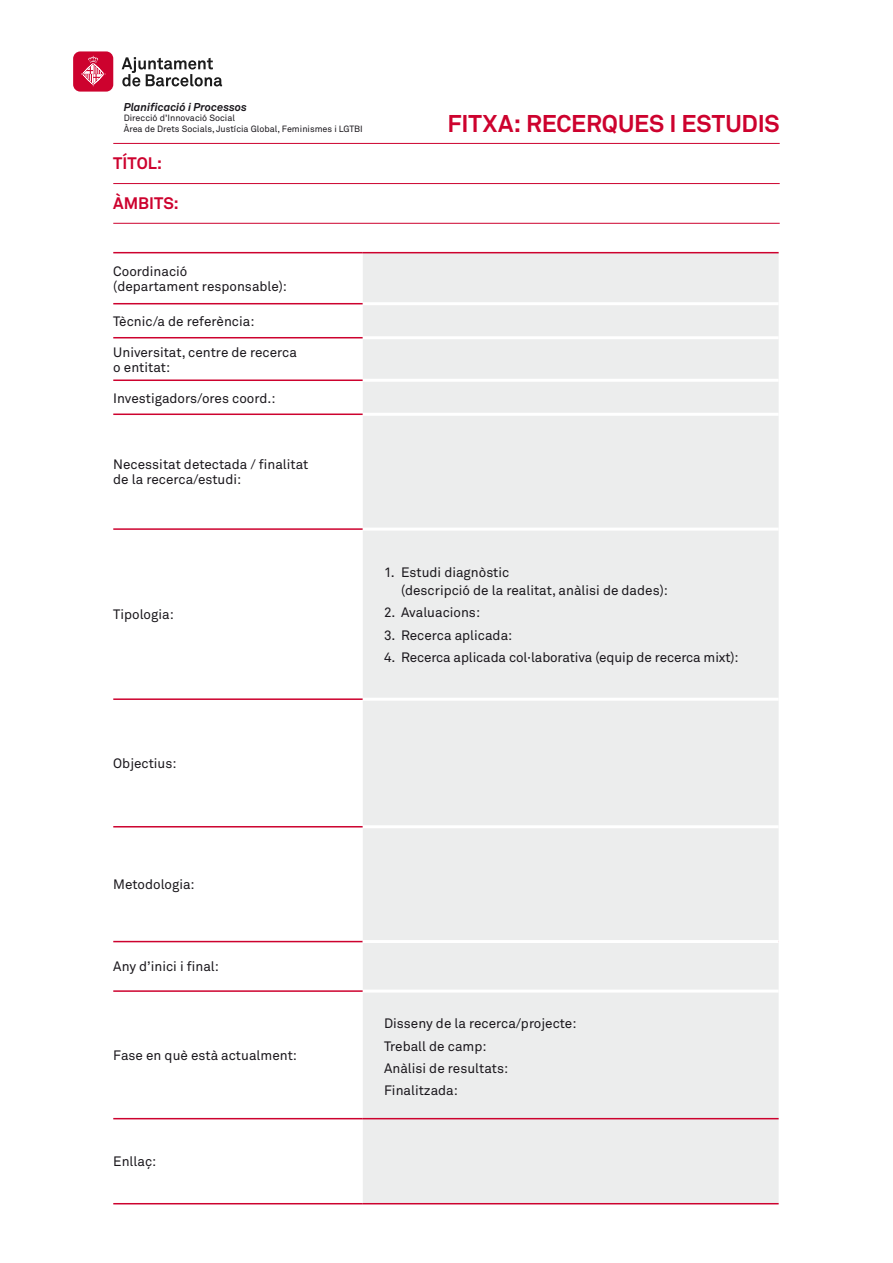
<style>
.page{position:relative;width:893px;height:1263px;background:#fff}
.page>*{position:absolute;margin:0;border:0;box-sizing:border-box;transform-origin:0 0}
.t1{font:700 24px "Akkurat Pro";letter-spacing:-.005em;color:#cd022e}
.t2{font:700 16.5px "Akkurat Pro";color:#cd022e}
.TD2{font:13.5px/15px "Akkurat Pro";color:#1a171c}
.t3{font:italic 700 11.25px "Akkurat Pro";color:#1a171c}
.t4{font:9px "Akkurat Pro";color:#1a171c}
</style>
<div class="page">
<svg style="left:122px;top:57px;width:100px;height:29px"></svg>
<div style="left:73px;top:51px;width:40px;height:41px;background:#cd022e;border-radius:7px"></div>
<svg style="left:81px;top:56px;width:24px;height:30px"></svg>
<div style="left:363px;top:253px;width:416px;height:687px;background:#eceded"></div>
<hr style="left:113px;top:252px;width:250px;height:1px;background:#cd022e">
<hr style="left:113px;top:303px;width:250px;height:1px;background:#cd022e">
<hr style="left:363px;top:252px;width:416px;height:1px;background:#cd022e">
<hr style="left:113px;top:337px;width:250px;height:1px;background:#cd022e">
<hr style="left:113px;top:379px;width:250px;height:2px;background:#cd022e">
<hr style="left:113px;top:413px;width:250px;height:2px;background:#cd022e">
<hr style="left:113px;top:528px;width:250px;height:2px;background:#cd022e">
<hr style="left:113px;top:698px;width:250px;height:2px;background:#cd022e">
<hr style="left:113px;top:826px;width:250px;height:1px;background:#cd022e">
<hr style="left:363px;top:302px;width:416px;height:3px;background:#fff">
<hr style="left:363px;top:336px;width:416px;height:3px;background:#fff">
<hr style="left:363px;top:379px;width:416px;height:3px;background:#fff">
<hr style="left:363px;top:413px;width:416px;height:3px;background:#fff">
<hr style="left:363px;top:528px;width:416px;height:3px;background:#fff">
<hr style="left:363px;top:698px;width:416px;height:3px;background:#fff">
<hr style="left:363px;top:825px;width:416px;height:3px;background:#fff">
<hr style="left:113px;top:941px;width:250px;height:1px;background:#cd022e">
<hr style="left:113px;top:143px;width:667px;height:1px;background:#cd022e">
<hr style="left:113px;top:183px;width:667px;height:1px;background:#cd022e">
<hr style="left:113px;top:223px;width:667px;height:1px;background:#cd022e">
<div style="left:363px;top:943px;width:416px;height:260px;background:#eceded"></div>
<hr style="left:113px;top:990px;width:250px;height:2px;background:#cd022e">
<hr style="left:363px;top:989px;width:416px;height:3px;background:#fff">
<hr style="left:113px;top:1118px;width:250px;height:1px;background:#cd022e">
<hr style="left:363px;top:1118px;width:416px;height:1px;background:#cd022e">
<hr style="left:113px;top:1203px;width:250px;height:1px;background:#cd022e">
<hr style="left:363px;top:1203px;width:416px;height:1px;background:#cd022e">
<p class="t3" style="left:124px;top:100px;width:125px">Planificació i Processos</p>
<p class="t4" style="left:124px;top:113px;width:113px">Direcció d’Innovació Social</p>
<p class="t4" style="left:124px;top:124px;width:241px">Àrea de Drets Socials, Justícia Global, Feminismes i LGTBI</p>
<p class="t2" style="left:113px;top:153px;width:50px">TÍTOL:</p>
<p class="t2" style="left:113px;top:193px;width:67px">ÀMBITS:</p>
<p class="TD2" style="left:113px;top:264px;width:175px">Coordinació<br>(departament responsable):</p>
<p class="TD2" style="left:113px;top:314px;width:143px">Tècnic/a de referència:</p>
<p class="TD2" style="left:113px;top:345px;width:185px">Universitat, centre de recerca o entitat:</p>
<p class="TD2" style="left:113px;top:391px;width:164px">Investigadors/ores coord.:</p>
<p class="TD2" style="left:113px;top:458px;width:197px">Necessitat detectada / finalitat de la recerca/estudi:</p>
<p class="t1" style="left:447px;top:109px;width:334px">FITXA: RECERQUES I ESTUDIS</p>
<p class="TD2" style="left:113px;top:608px;width:62px">Tipologia:</p>
<p class="TD2" style="left:401px;top:564px;width:268px;line-height:18px;text-indent:-17px">1. Estudi diagnòstic<br>(descripció de la realitat, anàlisi de dades):</p>
<p class="TD2" style="left:384px;top:605px;width:98px">2. Avaluacions:</p>
<p class="TD2" style="left:384px;top:628px;width:130px">3. Recerca aplicada:</p>
<p class="TD2" style="left:384px;top:650px;width:356px">4. Recerca aplicada col·laborativa (equip de recerca mixt):</p>
<p class="TD2" style="left:113px;top:756px;width:65px">Objectius:</p>
<p class="TD2" style="left:113px;top:878px;width:83px">Metodologia:</p>
<p class="TD2" style="left:113px;top:959px;width:107px">Any d’inici i final:</p>
<p class="TD2" style="left:113px;top:1048px;width:185px">Fase en què està actualment:</p>
<p class="TD2" style="left:113px;top:1155px;width:45px">Enllaç:</p>
<p class="TD2" style="left:384px;top:1016px;width:194px">Disseny de la recerca/projecte:</p>
<p class="TD2" style="left:384px;top:1039px;width:104px">Treball de camp:</p>
<p class="TD2" style="left:384px;top:1061px;width:126px">Anàlisi de resultats:</p>
<p class="TD2" style="left:384px;top:1083px;width:75px">Finalitzada:</p>
</div>
